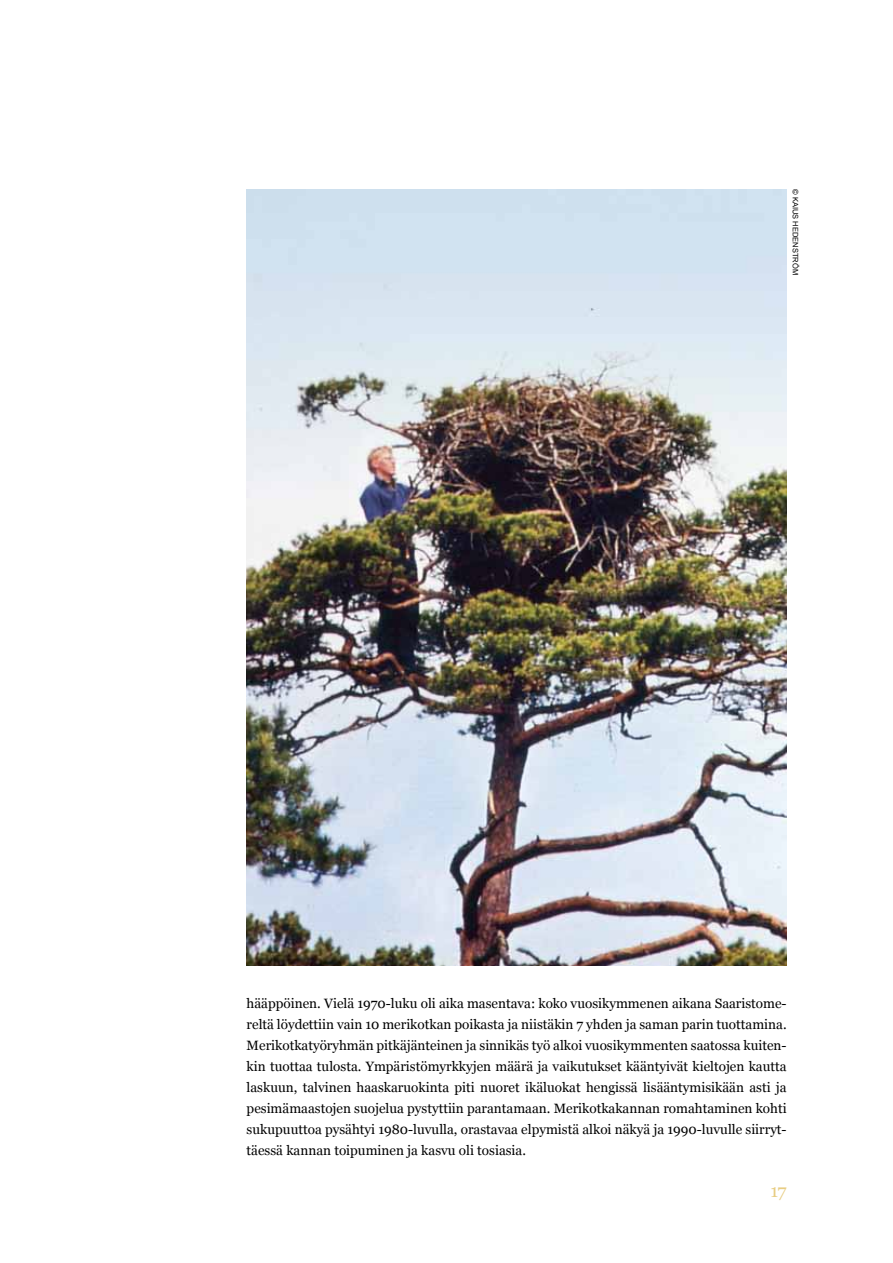
<style>
.page{position:relative;width:893px;height:1263px;background:#fff}
.page>*{position:absolute;margin:0;border:0;box-sizing:border-box;transform-origin:0 0}
.t1{font:18px "Georgia";color:#e8cd83}
.t2{font:13.5px/21px "Georgia";color:#000;text-align:justify}
.t3{font:7.5px "Arial";color:#000}
</style>
<div class="page">
<img style="left:247px;top:189px;width:540px;height:776px">
<p class="t3" style="left:800px;top:189px;width:86px;rotate:90deg">© KAIUS HEDENSTRÖM</p>
<p class="t2" style="left:247px;top:993px;width:542px">hääppöinen. Vielä 1970-luku oli aika masentava: koko vuosikymmenen aikana Saaristome&shy;reltä löydettiin vain 10 merikotkan poikasta ja niistäkin 7 yhden ja saman parin tuottamina.<br>Merikotkatyöryhmän pitkäjänteinen ja sinnikäs työ alkoi vuosikymmenten saatossa kuiten&shy;kin tuottaa tulosta. Ympäristömyrkkyjen määrä ja vaikutukset kääntyivät kieltojen kautta laskuun, talvinen haaskaruokinta piti nuoret ikäluokat hengissä lisääntymisikään asti ja pesimämaastojen suojelua pystyttiin parantamaan. Merikotkakannan romahtaminen kohti sukupuuttoa pysähtyi 1980-luvulla, orastavaa elpymistä alkoi näkyä ja 1990-luvulle siirryt&shy;täessä kannan toipuminen ja kasvu oli tosiasia.</p>
<h1 class="t1" style="left:771px;top:1178px;width:18px">17</h1>
</div>
